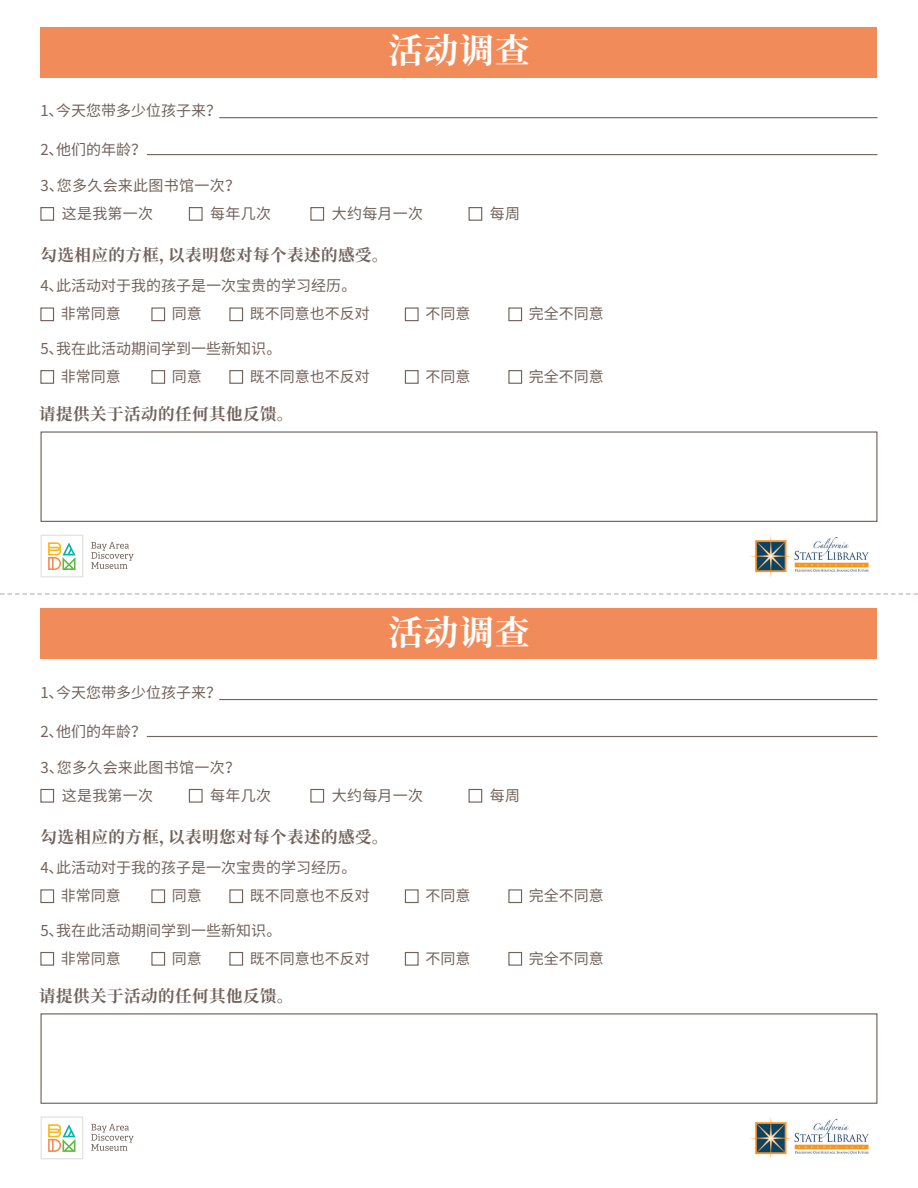
<style>
.page{position:relative;width:918px;height:1188px;background:#fff}
.page>*{position:absolute;margin:0;border:0;box-sizing:border-box;transform-origin:0 0}
.t1{font:700 34.5px "Noto Serif CJ Ksc";letter-spacing:.03em;color:#fff}
.t2{font:700 16.5px "Noto Serif CJ Ksc";letter-spacing:.03em;color:#71635c}
.t3{font:15px "Noto Sans CJ Ksc";color:#71635c}
.t4{font:15px "Noto Sans CJ Ksc";letter-spacing:.02em;color:#71635c}
</style>
<div class="page">
<svg style="left:91px;top:542px;width:43px;height:27px"></svg>
<svg style="left:40px;top:535px;width:43px;height:43px"></svg>
<svg style="left:91px;top:1124px;width:43px;height:27px"></svg>
<svg style="left:40px;top:1117px;width:43px;height:42px"></svg>
<img style="left:750px;top:535px;width:119px;height:43px">
<img style="left:750px;top:1117px;width:119px;height:43px">
<svg style="left:0;top:593px;width:918px;height:2px"></svg>
<div style="left:40px;top:27px;width:838px;height:50px;background:#f28b5a"></div>
<div style="left:40px;top:207px;width:14px;height:14px;border:1px solid #71635c"></div>
<div style="left:189px;top:207px;width:14px;height:14px;border:1px solid #71635c"></div>
<div style="left:310px;top:207px;width:14px;height:14px;border:1px solid #71635c"></div>
<div style="left:469px;top:207px;width:13px;height:14px;border:1px solid #71635c"></div>
<div style="left:41px;top:431px;width:836px;height:91px;border:1px solid #71635c"></div>
<div style="left:41px;top:1013px;width:836px;height:91px;border:1px solid #71635c"></div>
<div style="left:40px;top:307px;width:14px;height:14px;border:1px solid #71635c"></div>
<div style="left:151px;top:307px;width:14px;height:14px;border:1px solid #71635c"></div>
<div style="left:229px;top:307px;width:14px;height:14px;border:1px solid #71635c"></div>
<div style="left:405px;top:307px;width:14px;height:14px;border:1px solid #71635c"></div>
<div style="left:508px;top:307px;width:14px;height:14px;border:1px solid #71635c"></div>
<div style="left:40px;top:370px;width:14px;height:14px;border:1px solid #71635c"></div>
<div style="left:151px;top:370px;width:14px;height:14px;border:1px solid #71635c"></div>
<div style="left:229px;top:370px;width:14px;height:14px;border:1px solid #71635c"></div>
<div style="left:405px;top:370px;width:14px;height:14px;border:1px solid #71635c"></div>
<div style="left:508px;top:370px;width:14px;height:14px;border:1px solid #71635c"></div>
<hr style="left:219px;top:117px;width:659px;height:1px;background:#71635c">
<hr style="left:147px;top:154px;width:730px;height:1px;background:#71635c">
<div style="left:40px;top:609px;width:838px;height:50px;background:#f28b5a"></div>
<div style="left:40px;top:789px;width:14px;height:14px;border:1px solid #71635c"></div>
<div style="left:189px;top:789px;width:14px;height:14px;border:1px solid #71635c"></div>
<div style="left:310px;top:789px;width:14px;height:14px;border:1px solid #71635c"></div>
<div style="left:469px;top:789px;width:13px;height:14px;border:1px solid #71635c"></div>
<div style="left:40px;top:889px;width:14px;height:14px;border:1px solid #71635c"></div>
<div style="left:151px;top:889px;width:14px;height:14px;border:1px solid #71635c"></div>
<div style="left:229px;top:889px;width:14px;height:14px;border:1px solid #71635c"></div>
<div style="left:405px;top:889px;width:14px;height:14px;border:1px solid #71635c"></div>
<div style="left:508px;top:889px;width:14px;height:14px;border:1px solid #71635c"></div>
<div style="left:40px;top:952px;width:14px;height:14px;border:1px solid #71635c"></div>
<div style="left:151px;top:952px;width:14px;height:14px;border:1px solid #71635c"></div>
<div style="left:229px;top:952px;width:14px;height:14px;border:1px solid #71635c"></div>
<div style="left:405px;top:952px;width:14px;height:14px;border:1px solid #71635c"></div>
<div style="left:508px;top:952px;width:14px;height:14px;border:1px solid #71635c"></div>
<hr style="left:219px;top:699px;width:659px;height:1px;background:#71635c">
<hr style="left:147px;top:736px;width:730px;height:1px;background:#71635c">
<p class="t1" style="left:388px;top:31px;width:143px">活动调查</p>
<p class="t3" style="left:40px;top:102px;width:182px">1、今天您带多少位孩子来？</p>
<p class="t3" style="left:40px;top:141px;width:107px">2、他们的年龄？</p>
<p class="t4" style="left:40px;top:177px;width:201px">3、您多久会来此图书馆一次？</p>
<p class="t3" style="left:62px;top:205px;width:93px">这是我第一次</p>
<p class="t3" style="left:210px;top:205px;width:62px">每年几次</p>
<p class="t3" style="left:332px;top:205px;width:93px">大约每月一次</p>
<p class="t3" style="left:490px;top:205px;width:32px">每周</p>
<p class="t2" style="left:40px;top:246px;width:349px">勾选相应的方框，以表明您对每个表述的感受。</p>
<p class="t3" style="left:40px;top:278px;width:317px">4、此活动对于我的孩子是一次宝贵的学习经历。</p>
<p class="t3" style="left:61px;top:305px;width:61px">非常同意</p>
<p class="t3" style="left:172px;top:305px;width:31px">同意</p>
<p class="t3" style="left:250px;top:305px;width:121px">既不同意也不反对</p>
<p class="t3" style="left:425px;top:305px;width:46px">不同意</p>
<p class="t3" style="left:529px;top:305px;width:76px">完全不同意</p>
<p class="t3" style="left:40px;top:340px;width:242px">5、我在此活动期间学到一些新知识。</p>
<p class="t3" style="left:61px;top:368px;width:61px">非常同意</p>
<p class="t3" style="left:172px;top:368px;width:31px">同意</p>
<p class="t3" style="left:250px;top:368px;width:121px">既不同意也不反对</p>
<p class="t3" style="left:425px;top:368px;width:46px">不同意</p>
<p class="t3" style="left:529px;top:368px;width:76px">完全不同意</p>
<p class="t2" style="left:39px;top:405px;width:256px">请提供关于活动的任何其他反馈。</p>
<p class="t1" style="left:388px;top:613px;width:143px">活动调查</p>
<p class="t3" style="left:40px;top:684px;width:182px">1、今天您带多少位孩子来？</p>
<p class="t3" style="left:40px;top:723px;width:107px">2、他们的年龄？</p>
<p class="t4" style="left:40px;top:759px;width:201px">3、您多久会来此图书馆一次？</p>
<p class="t3" style="left:62px;top:787px;width:93px">这是我第一次</p>
<p class="t3" style="left:210px;top:787px;width:62px">每年几次</p>
<p class="t3" style="left:332px;top:787px;width:93px">大约每月一次</p>
<p class="t3" style="left:490px;top:787px;width:32px">每周</p>
<p class="t2" style="left:40px;top:828px;width:349px">勾选相应的方框，以表明您对每个表述的感受。</p>
<p class="t3" style="left:40px;top:859px;width:317px">4、此活动对于我的孩子是一次宝贵的学习经历。</p>
<p class="t3" style="left:61px;top:887px;width:61px">非常同意</p>
<p class="t3" style="left:172px;top:887px;width:31px">同意</p>
<p class="t3" style="left:250px;top:887px;width:121px">既不同意也不反对</p>
<p class="t3" style="left:425px;top:887px;width:46px">不同意</p>
<p class="t3" style="left:529px;top:887px;width:76px">完全不同意</p>
<p class="t3" style="left:40px;top:922px;width:242px">5、我在此活动期间学到一些新知识。</p>
<p class="t3" style="left:61px;top:950px;width:61px">非常同意</p>
<p class="t3" style="left:172px;top:950px;width:31px">同意</p>
<p class="t3" style="left:250px;top:950px;width:121px">既不同意也不反对</p>
<p class="t3" style="left:425px;top:950px;width:46px">不同意</p>
<p class="t3" style="left:529px;top:950px;width:76px">完全不同意</p>
<p class="t2" style="left:39px;top:987px;width:256px">请提供关于活动的任何其他反馈。</p>
</div>
